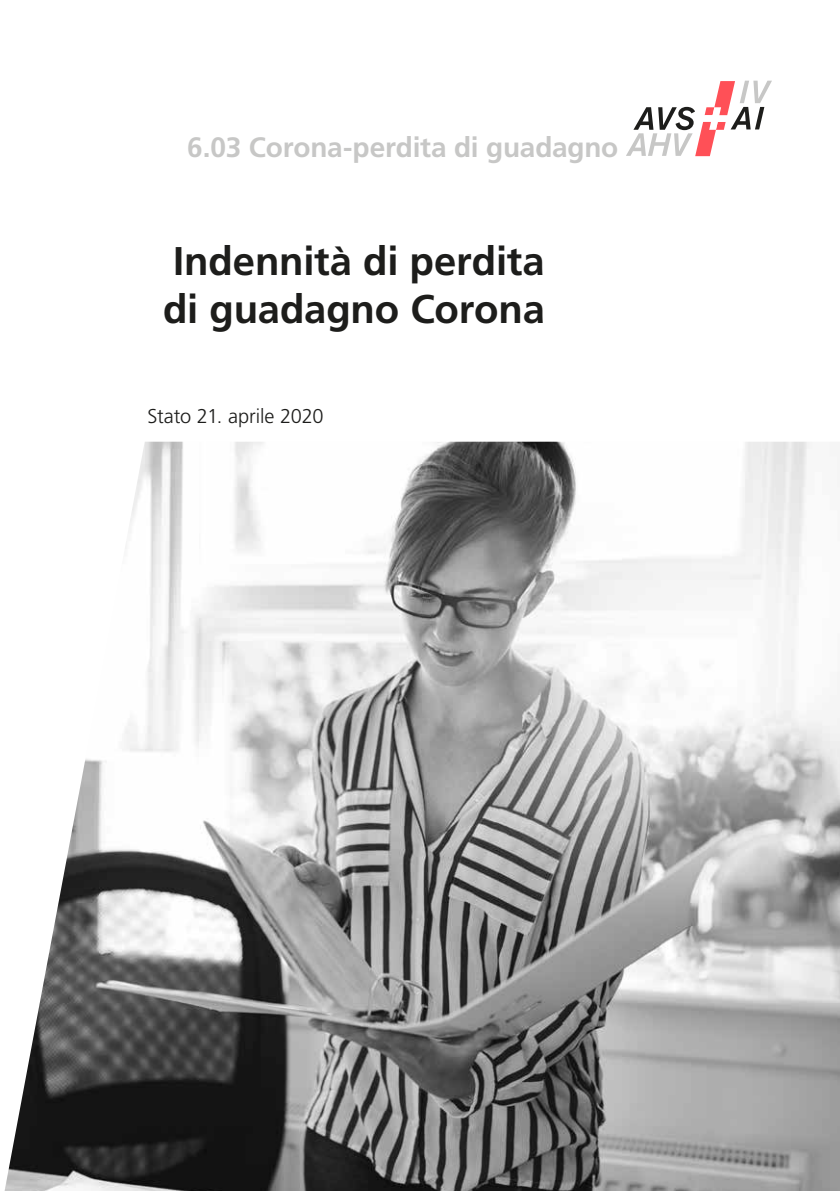
<style>
.page{position:relative;width:840px;height:1191px;background:#fff}
.page>*{position:absolute;margin:0;border:0;box-sizing:border-box;transform-origin:0 0}
.MB_Gruppe_Titelseite{font:700 40px "Frutiger LT Std";letter-spacing:-.005em;color:#1d1d1b}
.MB_Titel{font:700 40px "Frutiger LT Std";letter-spacing:-.005em;color:#1d1d1b}
.MB_Gruppe_Titelseite-2{font:700 28px "Frutiger LT Std";letter-spacing:-.01em;color:#c7c7c6}
.Grundtext{font:300 20px "Frutiger LT Std";letter-spacing:-.01em;color:#1d1d1b}
</style>
<div class="page">
<svg style="left:626px;top:81px;width:145px;height:75px"></svg>
<img style="left:4px;top:442px;width:835px;height:749px">
<p class="MB_Gruppe_Titelseite-2" style="left:187px;top:131px;width:432px">6.03 Corona-perdita di guadagno</p>
<p class="MB_Gruppe_Titelseite" style="left:173px;top:237px;width:373px">Indennità di perdita</p>
<p class="MB_Titel" style="left:163px;top:285px;width:383px">di guadagno Corona</p>
<p class="Grundtext" style="left:147px;top:405px;width:177px">Stato 21. aprile 2020</p>
</div>
